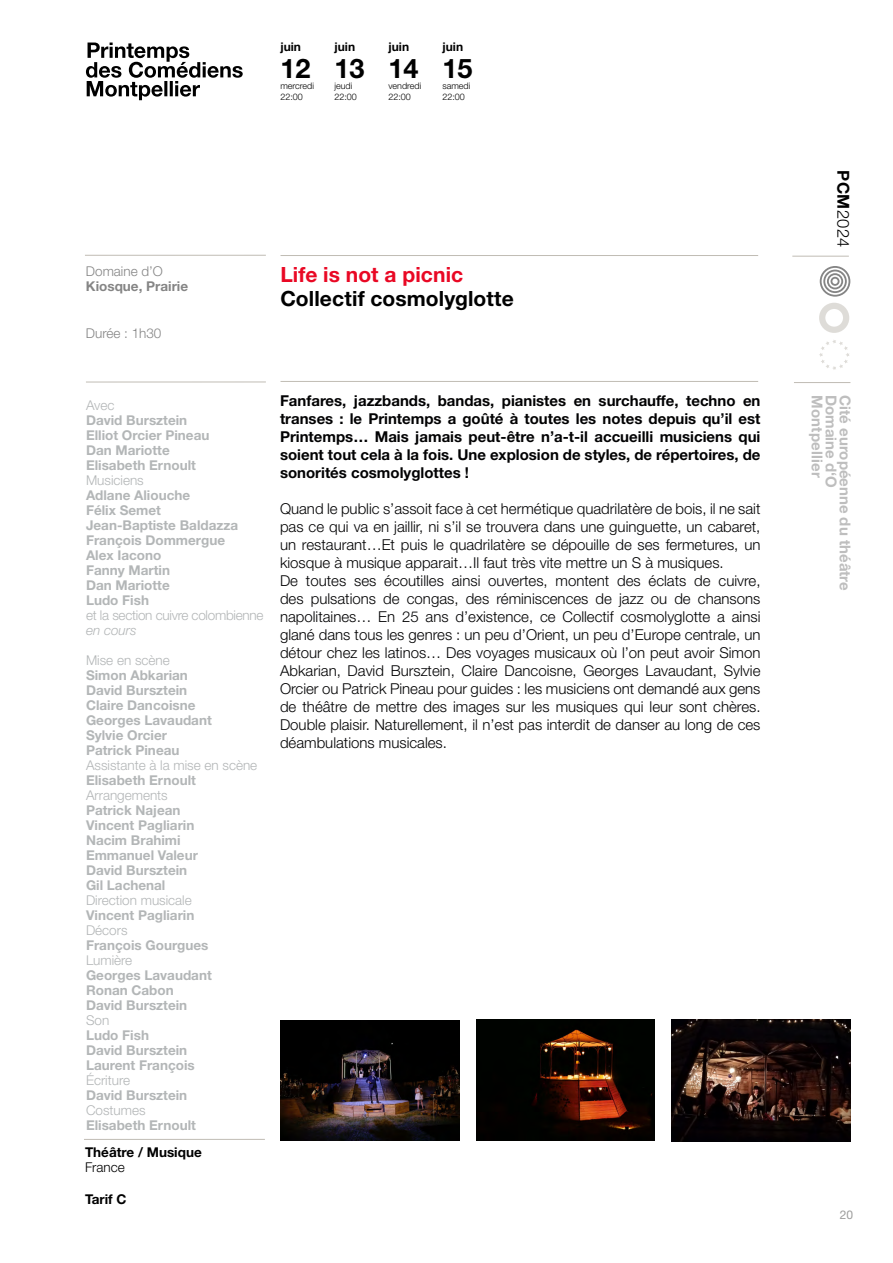
<style>
.page{position:relative;width:893px;height:1263px;background:#fff}
.page>*{position:absolute;margin:0;border:0;box-sizing:border-box;transform-origin:0 0}
.t1{font:700 27px "Helvetica Neue LT Std";color:#000}
.t2{font:700 21px "Helvetica Neue LT Std";letter-spacing:.005em;color:#000}
.t3{font:700 21px "Helvetica Neue LT Std";letter-spacing:.005em;color:#e90824}
.t4{font:300 16.5px "Helvetica Neue LT Std";color:#000}
.t5{font:300 15px/18px "Helvetica Neue LT Std";color:#020203}
.t6{font:700 15px/18px "Helvetica Neue LT Std";color:#020203;text-align:justify}
.t7{font:700 15px "Helvetica Neue LT Std";color:#bebebe}
.t8{font:700 13.5px/15px "Helvetica Neue LT Std";color:#b3b6b7}
.t9{font:300 13.5px "Helvetica Neue LT Std";color:#b3b6b7}
.t10{font:300 13.5px "Helvetica Neue LT Std";letter-spacing:-.02em;color:#b3b6b7}
.t11{font:700 13.5px "Helvetica Neue LT Std";color:#000}
.t12{font:300 13.5px "Helvetica Neue LT Std";color:#858585}
.t13{font:700 13.5px "Helvetica Neue LT Std";color:#858585}
.t14{font:italic 300 13.5px "Helvetica Neue LT Std";color:#b3b6b7}
.t15{font:300 13.5px "Helvetica Neue LT Std";color:#000}
.t16{font:700 12px "Helvetica Neue LT Std";color:#000}
.t17{font:12px "Helvetica Neue LT Std";color:#9d9d9c}
.t18{font:300 9px "Helvetica Neue LT Std";color:#000}
.s1{font-weight:700}
</style>
<div class="page">
<hr style="left:85px;top:255px;width:181px;height:1px;background:#c0bcb4">
<hr style="left:86px;top:382px;width:180px;height:1px;background:#c0bcb4">
<hr style="left:84px;top:1139px;width:181px;height:1px;background:#c0bcb4">
<hr style="left:281px;top:255px;width:477px;height:1px;background:#c0bcb4">
<hr style="left:281px;top:381px;width:477px;height:1px;background:#c0bcb4">
<hr style="left:792px;top:256px;width:57px;height:1px;background:#c0bcb4">
<div style="left:819px;top:303px;width:30px;height:30px;border:6px solid #c0bcb4;border-radius:50%"></div>
<svg style="left:819px;top:340px;width:30px;height:30px"></svg>
<svg style="left:820px;top:266px;width:30px;height:31px"></svg>
<hr style="left:794px;top:382px;width:56px;height:1px;background:#c0bcb4">
<svg style="left:86px;top:43px;width:157px;height:57px"></svg>
<img style="left:281px;top:1021px;width:178px;height:119px">
<img style="left:476px;top:1020px;width:179px;height:120px">
<img style="left:671px;top:1019px;width:180px;height:122px">
<p class="t16" style="left:280px;top:39px;width:22px">juin</p>
<p class="t16" style="left:334px;top:39px;width:22px">juin</p>
<p class="t16" style="left:388px;top:39px;width:22px">juin</p>
<p class="t16" style="left:442px;top:39px;width:22px">juin</p>
<h1 class="t1" style="left:280px;top:52px;width:194px">12 13 14 15</h1>
<p class="t18" style="left:280px;top:80px;width:35px">mercredi</p>
<p class="t18" style="left:334px;top:80px;width:19px">jeudi</p>
<p class="t18" style="left:388px;top:80px;width:35px">vendredi</p>
<p class="t18" style="left:442px;top:80px;width:29px">samedi</p>
<p class="t18" style="left:280px;top:91px;width:24px">22:00</p>
<p class="t18" style="left:334px;top:91px;width:24px">22:00</p>
<p class="t18" style="left:388px;top:91px;width:24px">22:00</p>
<p class="t18" style="left:442px;top:91px;width:24px">22:00</p>
<p class="t12" style="left:86px;top:263px;width:79px">Domaine d’O</p>
<p class="t13" style="left:86px;top:278px;width:104px">Kiosque, Prairie</p>
<p class="t12" style="left:86px;top:325px;width:77px">Durée : 1h30</p>
<h2 class="t3" style="left:280px;top:261px;width:184px">Life is not a picnic</h2>
<h2 class="t2" style="left:280px;top:285px;width:235px">Collectif cosmolyglotte</h2>
<p class="t9" style="left:86px;top:397px;width:30px">Avec</p>
<p class="t8" style="left:86px;top:412px;width:125px">David Bursztein<br>Elliot Orcier Pineau<br>Dan Mariotte<br>Elisabeth Ernoult</p>
<p class="t9" style="left:86px;top:472px;width:59px">Musiciens</p>
<p class="t8" style="left:86px;top:487px;width:154px">Adlane Aliouche<br>Félix Semet<br>Jean-Baptiste Baldazza<br>François Dommergue<br>Alex Iacono<br>Fanny Martin<br>Dan Mariotte<br>Ludo Fish</p>
<p class="t10" style="left:86px;top:607px;width:179px">et la section cuivre colombienne</p>
<p class="t14" style="left:86px;top:622px;width:52px">en cours</p>
<p class="t9" style="left:86px;top:652px;width:85px">Mise en scène</p>
<p class="t8" style="left:86px;top:667px;width:127px">Simon Abkarian<br>David Bursztein<br>Claire Dancoisne<br>Georges Lavaudant<br>Sylvie Orcier<br>Patrick Pineau</p>
<p class="t9" style="left:86px;top:757px;width:173px">Assistante à la mise en scène</p>
<p class="t8" style="left:86px;top:772px;width:111px">Elisabeth Ernoult</p>
<p class="t9" style="left:86px;top:787px;width:83px">Arrangements</p>
<p class="t8" style="left:86px;top:802px;width:113px">Patrick Najean<br>Vincent Pagliarin<br>Nacim Brahimi<br>Emmanuel Valeur<br>David Bursztein<br>Gil Lachenal</p>
<p class="t9" style="left:86px;top:892px;width:107px">Direction musicale</p>
<p class="t8" style="left:86px;top:907px;width:110px">Vincent Pagliarin</p>
<p class="t9" style="left:86px;top:922px;width:43px">Décors</p>
<p class="t8" style="left:86px;top:937px;width:124px">François Gourgues</p>
<p class="t9" style="left:86px;top:952px;width:48px">Lumière</p>
<p class="t8" style="left:86px;top:967px;width:127px">Georges Lavaudant<br>Ronan Cabon<br>David Bursztein</p>
<p class="t9" style="left:86px;top:1012px;width:25px">Son</p>
<p class="t8" style="left:86px;top:1027px;width:110px">Ludo Fish<br>David Bursztein<br>Laurent François</p>
<p class="t9" style="left:86px;top:1072px;width:46px">Écriture</p>
<p class="t8" style="left:86px;top:1087px;width:103px">David Bursztein</p>
<p class="t9" style="left:86px;top:1102px;width:61px">Costumes</p>
<p class="t8" style="left:86px;top:1117px;width:111px">Elisabeth Ernoult</p>
<p class="t11" style="left:85px;top:1144px;width:118px">Théâtre / Musique</p>
<p class="t15" style="left:85px;top:1159px;width:41px">France</p>
<p class="t11" style="left:85px;top:1191px;width:43px">Tarif C</p>
<p class="t6" style="left:280px;top:391px;width:482px">Fanfares, jazzbands, bandas, pianistes en surchauffe, techno en transes : le Printemps a goûté à toutes les notes depuis qu’il est Printemps… Mais jamais peut-être n’a-t-il accueilli musiciens qui soient tout cela à la fois. Une explosion de styles, de répertoires, de sonorités cosmolyglottes !</p>
<p class="t5" style="left:280px;top:499px;width:482px">Quand le public s’assoit face à cet hermétique quadrilatère de bois, il ne sait pas ce qui va en jaillir, ni s’il se trouvera dans une guinguette, un cabaret, un restaurant…Et puis le quadrilatère se dépouille de ses fermetures, un kiosque à musique apparait…Il faut très vite mettre un S à musiques.<br>De toutes ses écoutilles ainsi ouvertes, montent des éclats de cuivre, des pulsations de congas, des réminiscences de jazz ou de chansons napolitaines… En 25 ans d’existence, ce Collectif cosmolyglotte a ainsi glané dans tous les genres : un peu d’Orient, un peu d’Europe centrale, un détour chez les latinos… Des voyages musicaux où l’on peut avoir Simon Abkarian, David Bursztein, Claire Dancoisne, Georges Lavaudant, Sylvie Orcier ou Patrick Pineau pour guides : les musiciens ont demandé aux gens de théâtre de mettre des images sur les musiques qui leur sont chères.<br>Double plaisir. Naturellement, il n’est pas interdit de danser au long de ces déambulations musicales.</p>
<p class="t4" style="left:853px;top:170px;width:78px;rotate:90deg"><span class="s1">PCM</span>2024</p>
<p class="t7" style="left:826px;top:395px;width:84px;rotate:90deg">Montpellier</p>
<p class="t7" style="left:840px;top:395px;width:95px;rotate:90deg">Domaine d‘O</p>
<p class="t7" style="left:854px;top:395px;width:197px;rotate:90deg">Cité européenne du théâtre</p>
<p class="t17" style="left:840px;top:1208px;width:15px">20</p>
</div>
